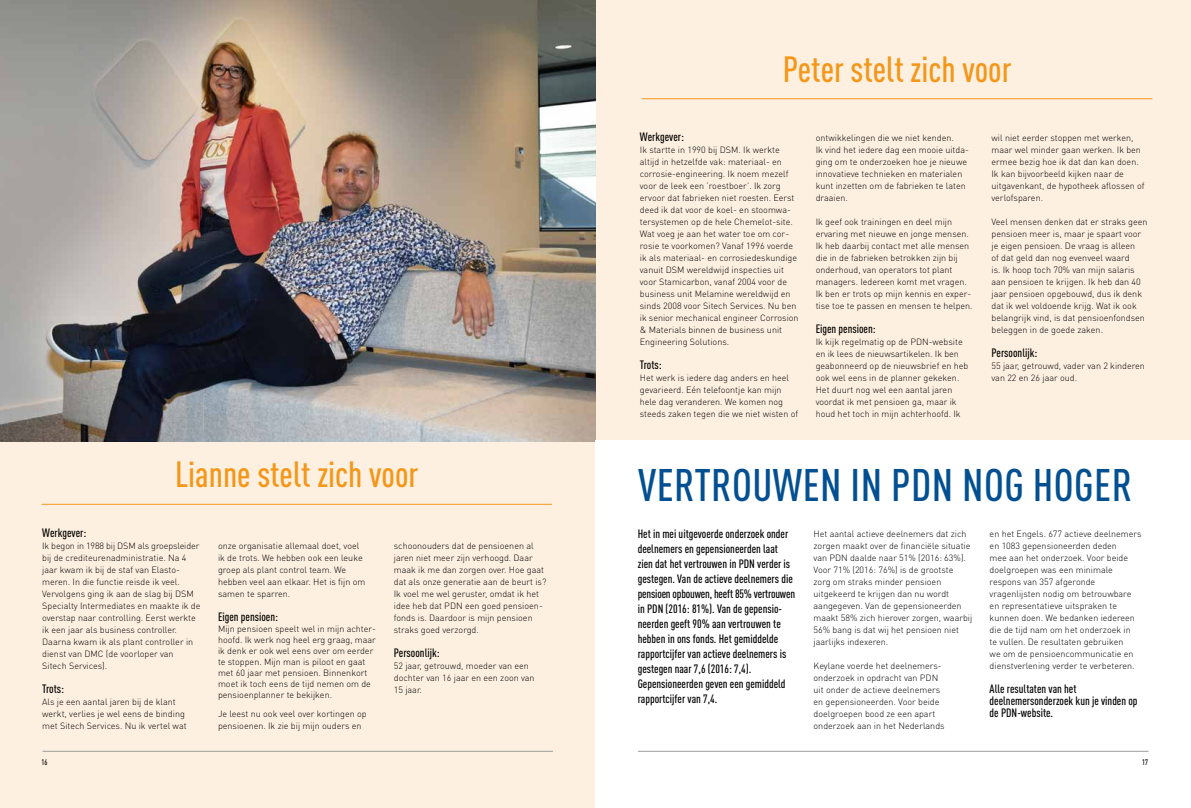
<style>
.page{position:relative;width:1191px;height:808px;background:#fef0e0}
.page>*{position:absolute;margin:0;border:0;box-sizing:border-box;transform-origin:0 0}
.t1{font:500 condensed 45px "DINOT";letter-spacing:.01em;color:#024f92}
.t2{font:500 condensed 36px "DINOT";color:#f49719}
.t3{font:500 condensed 12px/15px "DINOT";color:#000}
.t4{font:300 9px/12px "DINOT";color:#000}
.t5{font:500 condensed 8px "DINOT";color:#000}
</style>
<div class="page">
<hr style="left:43px;top:751px;width:510px;height:1px;background:#9d9d9c">
<hr style="left:42px;top:504px;width:510px;height:1px;background:#f49719">
<hr style="left:642px;top:98px;width:510px;height:1px;background:#f49719">
<img style="left:0;top:0;width:595px;height:441px">
<div style="left:595px;top:441px;width:596px;height:367px;background:#fff"></div>
<hr style="left:638px;top:751px;width:510px;height:1px;background:#9d9d9c">
<h2 class="t2" style="left:175px;top:449px;width:244px">Lianne stelt zich voor</h2>
<h3 class="t3" style="left:42px;top:524px;width:46px">Werkgever:</h3>
<p class="t4" style="left:42px;top:539px;width:160px">Ik begon in 1988 bij DSM als groepsleider bij de crediteurenadministratie. Na 4 jaar kwam ik bij de staf van Elasto&shy;meren. In die functie reisde ik veel.<br>Vervolgens ging ik aan de slag bij DSM Specialty Intermediates en maakte ik de overstap naar controlling. Eerst werkte ik een jaar als business controller.<br>Daarna kwam ik als plant controller in dienst van DMC (de voorloper van<br>Sitech Services).</p>
<h3 class="t3" style="left:42px;top:680px;width:23px">Trots:</h3>
<p class="t4" style="left:42px;top:695px;width:146px">Als je een aantal jaren bij de klant werkt, verlies je wel eens de binding met Sitech Services. Nu ik vertel wat</p>
<p class="t5" style="left:41px;top:756px;width:8px">16</p>
<p class="t4" style="left:218px;top:539px;width:149px">onze organisatie allemaal doet, voel ik de trots. We hebben ook een leuke groep als plant control team. We hebben veel aan elkaar. Het is fijn om samen te sparren.</p>
<h3 class="t3" style="left:218px;top:608px;width:62px">Eigen pensioen:</h3>
<p class="t4" style="left:218px;top:623px;width:160px;line-height:11px">Mijn pensioen speelt wel in mijn achter&shy;hoofd. Ik werk nog heel erg graag, maar ik denk er ook wel eens over om eerder te stoppen. Mijn man is piloot en gaat met 60 jaar met pensioen. Binnenkort moet ik toch eens de tijd nemen om de pensioenplanner te bekijken.</p>
<p class="t4" style="left:218px;top:707px;width:150px">Je leest nu ook veel over kortingen op pensioenen. Ik zie bij mijn ouders en</p>
<p class="t4" style="left:394px;top:539px;width:154px">schoonouders dat de pensioenen al jaren niet meer zijn verhoogd. Daar maak ik me dan zorgen over. Hoe gaat dat als onze generatie aan de beurt is?<br>Ik voel me wel geruster, omdat ik het idee heb dat PDN een goed pensioen&shy;fonds is. Daardoor is mijn pensioen straks goed verzorgd.</p>
<h3 class="t3" style="left:394px;top:644px;width:47px">Persoonlijk:</h3>
<p class="t4" style="left:394px;top:659px;width:142px">52 jaar, getrouwd, moeder van een dochter van 16 jaar en een zoon van<br>15 jaar.</p>
<h2 class="t2" style="left:783px;top:44px;width:230px">Peter stelt zich voor</h2>
<h3 class="t3" style="left:640px;top:128px;width:46px">Werkgever:</h3>
<p class="t4" style="left:640px;top:143px;width:160px">Ik startte in 1990 bij DSM. Ik werkte altijd in hetzelfde vak: materiaal- en corrosie-engineering. Ik noem mezelf voor de leek een ’roestboer’. Ik zorg ervoor dat fabrieken niet roesten. Eerst deed ik dat voor de koel- en stoomwa&shy;tersystemen op de hele Chemelot-site.<br>Wat voeg je aan het water toe om cor&shy;rosie te voorkomen? Vanaf 1996 voerde ik als materiaal- en corrosiedeskundige vanuit DSM wereldwijd inspecties uit voor Stamicarbon, vanaf 2004 voor de business unit Melamine wereldwijd en sinds 2008 voor Sitech Services. Nu ben ik senior mechanical engineer Corrosion &amp; Materials binnen de business unit Engineering Solutions.</p>
<h3 class="t3" style="left:640px;top:356px;width:23px">Trots:</h3>
<p class="t4" style="left:640px;top:371px;width:160px">Het werk is iedere dag anders en heel gevarieerd. Eén telefoontje kan mijn hele dag veranderen. We komen nog steeds zaken tegen die we niet wisten of</p>
<p class="t4" style="left:815px;top:131px;width:155px">ontwikkelingen die we niet kenden.<br>Ik vind het iedere dag een mooie uitda&shy;ging om te onderzoeken hoe je nieuwe innovatieve technieken en materialen kunt inzetten om de fabrieken te laten draaien.</p>
<p class="t4" style="left:815px;top:215px;width:158px">Ik geef ook trainingen en deel mijn ervaring met nieuwe en jonge mensen.<br>Ik heb daarbij contact met alle mensen die in de fabrieken betrokken zijn bij onderhoud, van operators tot plant managers. Iedereen komt met vragen.<br>Ik ben er trots op mijn kennis en exper&shy;tise toe te passen en mensen te helpen.</p>
<h3 class="t3" style="left:815px;top:320px;width:62px">Eigen pensioen:</h3>
<p class="t4" style="left:815px;top:335px;width:154px">Ik kijk regelmatig op de PDN-website en ik lees de nieuwsartikelen. Ik ben geabonneerd op de nieuwsbrief en heb ook wel eens in de planner gekeken.<br>Het duurt nog wel een aantal jaren voordat ik met pensioen ga, maar ik houd het toch in mijn achterhoofd. Ik</p>
<p class="t4" style="left:991px;top:131px;width:155px">wil niet eerder stoppen met werken, maar wel minder gaan werken. Ik ben ermee bezig hoe ik dat dan kan doen.<br>Ik kan bijvoorbeeld kijken naar de uitgavenkant, de hypotheek aflossen of verlofsparen.</p>
<p class="t4" style="left:991px;top:215px;width:158px">Veel mensen denken dat er straks geen pensioen meer is, maar je spaart voor je eigen pensioen. De vraag is alleen<br>of dat geld dan nog evenveel waard<br>is. Ik hoop toch 70% van mijn salaris aan pensioen te krijgen. Ik heb dan 40 jaar pensioen opgebouwd, dus ik denk dat ik wel voldoende krijg. Wat ik ook belangrijk vind, is dat pensioenfondsen beleggen in de goede zaken.</p>
<h3 class="t3" style="left:991px;top:344px;width:47px">Persoonlijk:</h3>
<p class="t4" style="left:991px;top:359px;width:155px">55 jaar, getrouwd, vader van 2 kinderen van 22 en 26 jaar oud.</p>
<h1 class="t1" style="left:638px;top:454px;width:496px">VERTROUWEN IN PDN NOG HOGER</h1>
<p class="t3" style="left:638px;top:525px;width:159px">Het in mei uitgevoerde onderzoek onder deelnemers en gepensioneerden laat zien dat het vertrouwen in PDN verder is gestegen. Van de actieve deelnemers die pensioen opbouwen, heeft 85% vertrouwen in PDN (2016: 81%). Van de gepensio&shy;neerden geeft 90% aan vertrouwen te hebben in ons fonds. Het gemiddelde rapportcijfer van actieve deelnemers is gestegen naar 7,6 (2016: 7,4).<br>Gepensioneerden geven een gemiddeld rapportcijfer van 7,4.</p>
<p class="t4" style="left:813px;top:527px;width:160px">Het aantal actieve deelnemers dat zich zorgen maakt over de financiële situatie van PDN daalde naar 51% (2016: 63%).<br>Voor 71% (2016: 76%) is de grootste zorg om straks minder pensioen uitgekeerd te krijgen dan nu wordt aangegeven. Van de gepensioneerden maakt 58% zich hierover zorgen, waarbij 56% bang is dat wij het pensioen niet jaarlijks indexeren.</p>
<p class="t4" style="left:989px;top:527px;width:153px">en het Engels. 677 actieve deelnemers en 1083 gepensioneerden deden<br>mee aan het onderzoek. Voor beide doelgroepen was een minimale respons van 357 afgeronde vragenlijsten nodig om betrouwbare en representatieve uitspraken te kunnen doen. We bedanken iedereen die de tijd nam om het onderzoek in<br>te vullen. De resultaten gebruiken<br>we om de pensioencommunicatie en dienstverlening verder te verbeteren.</p>
<h3 class="t3" style="left:989px;top:682px;width:149px;line-height:12px">Alle resultaten van het deelnemersonderzoek kun je vinden op de PDN-website.</h3>
<p class="t4" style="left:813px;top:659px;width:133px">Keylane voerde het deelnemers&shy;onderzoek in opdracht van PDN uit onder de actieve deelnemers en gepensioneerden. Voor beide doelgroepen bood ze een apart onderzoek aan in het Nederlands</p>
<p class="t5" style="left:1142px;top:757px;width:8px">17</p>
</div>
